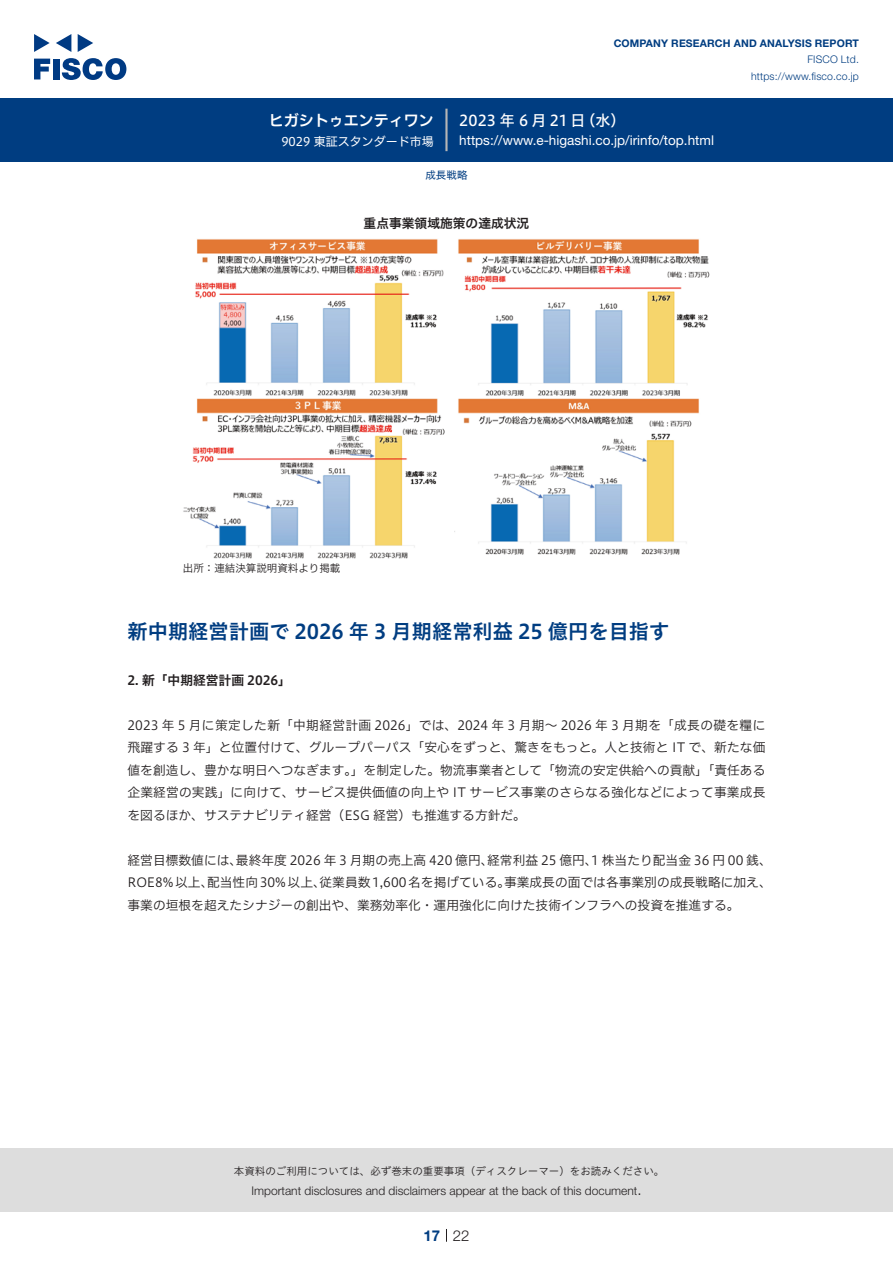
<style>
.page{position:relative;width:893px;height:1263px;background:#fff}
.page>*{position:absolute;margin:0;border:0;box-sizing:border-box;transform-origin:0 0}
.t1{font:20.25px "Hiragino UD Sans Std W6";color:#003d81}
.t2{font:15px "Hiragino UD Sans F Std N W5";letter-spacing:.175em;color:#fff}
.t3{font:15px "Hiragino UD Sans F Std N W6";color:#fff}
.t4{font:300 15px "Helvetica Neue LT Std";color:#231f20}
.t5{font:700 15px "Helvetica Neue LT Std";color:#003d81}
.t6{font:13.5px "Helvetica Neue LT Std";color:#fff}
.t7{font:12.75px/22.5px "Hiragino UD Sans F Std N W3";color:#231f20;text-align:justify}
.t8{font:12.75px "Hiragino UD Sans F Std N W6";color:#231f20}
.t9{font:300 12px "Helvetica Neue LT Std";color:#231f20}
.t10{font:12px "Hiragino UD Sans F Std N W4";color:#fff}
.t11{font:10.5px "Hiragino UD Sans Std W3";color:#231f20}
.t12{font:700 10.5px "Helvetica Neue LT Std";letter-spacing:.015em;color:#003d81}
.t13{font:300 10.5px/16.5px "Helvetica Neue LT Std";letter-spacing:.015em;color:#003d81;text-align:right}
.t14{font:10.5px "Hiragino UD Sans F Std N W3";color:#231f20}
.t15{font:10.5px "Hiragino UD Sans F Std N W4";color:#003d81}
</style>
<div class="page">
<div style="left:0;top:1148px;width:893px;height:64px;background:#ddd"></div>
<svg style="left:34px;top:59px;width:16px;height:20px"></svg>
<div style="left:53px;top:59px;width:6px;height:20px;background:#003a83"></div>
<svg style="left:62px;top:58px;width:64px;height:22px"></svg>
<svg style="left:34px;top:34px;width:16px;height:18px"></svg>
<svg style="left:78px;top:34px;width:15px;height:18px"></svg>
<svg style="left:56px;top:34px;width:15px;height:18px"></svg>
<div style="left:0;top:98px;width:893px;height:64px;background:#003d81"></div>
<hr style="left:445px;top:109px;width:3px;height:42px;background:#b5b5b6">
<svg style="left:446px;top:1229px;width:1px;height:13px"></svg>
<img style="left:183px;top:239px;width:527px;height:319px">
<p class="t3" style="left:269px;top:109px;width:167px">ヒガシトゥエンティワン</p>
<p class="t10" style="left:281px;top:132px;width:154px">9029 東証スタンダード市場</p>
<p class="t12" style="left:614px;top:37px;width:247px">COMPANY RESEARCH AND ANALYSIS REPORT</p>
<p class="t13" style="left:751px;top:51px;width:109px">FISCO Ltd. https://www.fisco.co j p.</p>
<p class="t2" style="left:581px;top:109px;width:46px">（水(</p>
<p class="t2" style="left:459px;top:109px;width:128px">2023年6月21日</p>
<p class="t6" style="left:459px;top:132px;width:256px">https://www -e. higashi.co j p. /irinfo/top.html</p>
<p class="t15" style="left:425px;top:167px;width:43px">成長戦略</p>
<p class="t8" style="left:364px;top:214px;width:167px">重点事業領域施策の達成状況</p>
<p class="t14" style="left:183px;top:560px;width:159px">出所：連結決算説明資料より掲載</p>
<h1 class="t1" style="left:128px;top:616px;width:543px">新中期経営計画で 2026 年 3 月期経常利益 25 億円を目指す</h1>
<p class="t8" style="left:128px;top:670px;width:165px">2. 新「中期経営計画 2026「</p>
<p class="t7" style="left:128px;top:713px;width:639px">2023 年 5 月に策定した新「中期経営計画 2026」では、2024 年 3 月期～ 2026 年 3 月期を「成長の礎を糧に飛躍する 3 年」と位置付けて、グループパーパス「安心をずっと、驚きをもっと。人と技術と IT で、新たな価値を創造し、豊かな明日へつなぎます。」を制定した。物流事業者として「物流の安定供給への貢献」「責任ある企業経営の実践」に向けて、サービス提供価値の向上や IT サービス事業のさらなる強化などによって事業成長を図るほか、サステナビリティ経営（ESG 経営）も推進する方針だ。</p>
<p class="t7" style="left:487px;top:848px;width:286px">経常利益 25 億円 1、株当たり配当金 36 円 00 銭、</p>
<p class="t7" style="left:236px;top:848px;width:259px">最終年度 2026 年 3 月期の売上高 420 億円、</p>
<p class="t7" style="left:128px;top:848px;width:116px">経営目標数値には、</p>
<p class="t7" style="left:319px;top:870px;width:192px">従業員数1,600名を掲げている。</p>
<p class="t7" style="left:504px;top:870px;width:269px">事業成長の面では各事業別の成長戦略に加え、</p>
<p class="t7" style="left:207px;top:870px;width:120px">配当性向30%以上、</p>
<p class="t7" style="left:128px;top:870px;width:613px">ROE8%以上、<br>事業の垣根を超えたシナジーの創出や、業務効率化・運用強化に向けた技術インフラへの投資を推進する。</p>
<p class="t11" style="left:234px;top:1163px;width:432px">本資料のご利用については、必ず巻末の重要事項（ディスクレーマー）をお読みください。</p>
<p class="t4" style="left:637px;top:1180px;width:6px">.</p>
<p class="t9" style="left:251px;top:1183px;width:387px">Important disclosures and disclaimers appear at the back of this document</p>
<p class="t5" style="left:423px;top:1226px;width:18px">17</p>
<p class="t4" style="left:453px;top:1226px;width:18px">22</p>
</div>
